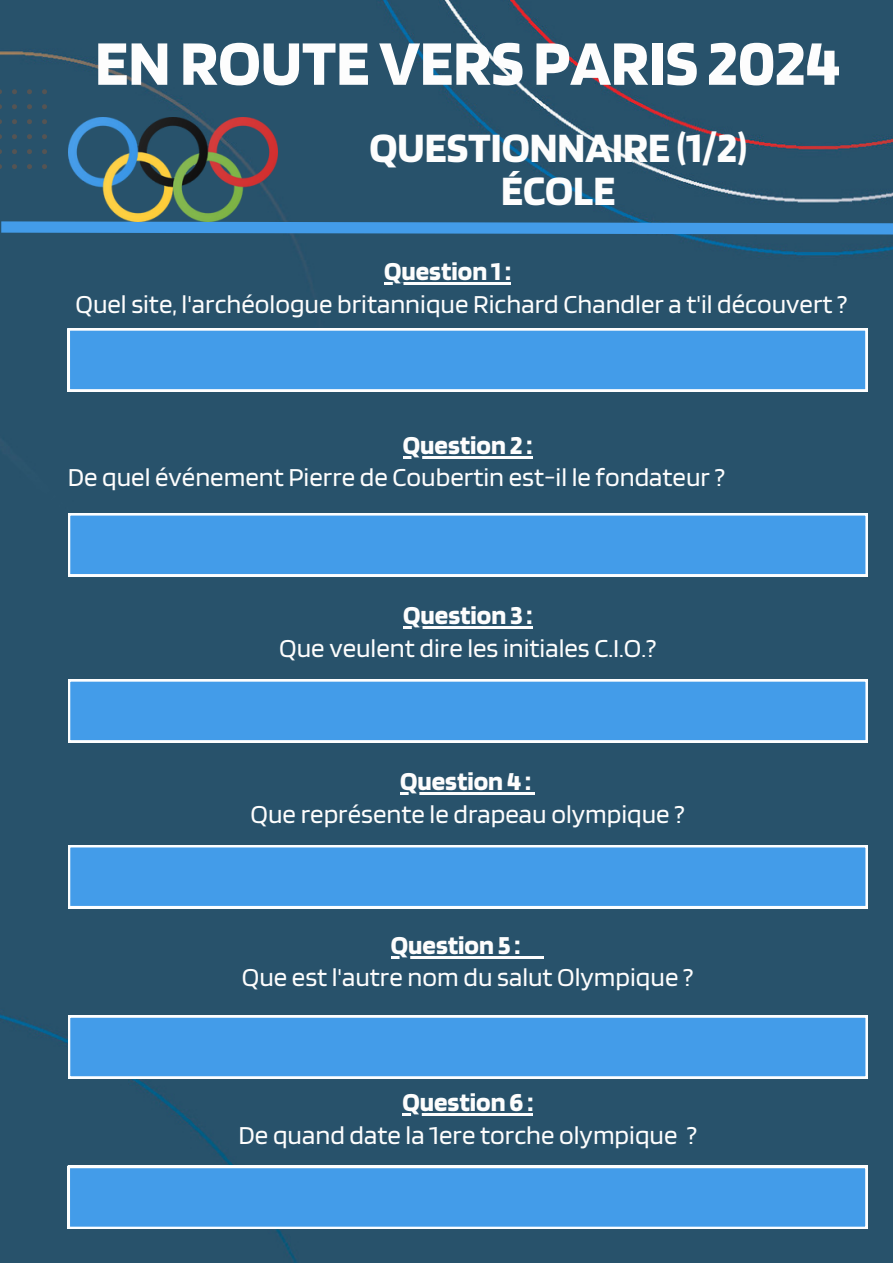
<style>
.page{position:relative;width:893px;height:1264px;background:#fff}
.page>*{position:absolute;margin:0;border:0;box-sizing:border-box;transform-origin:0 0}
.t1{font:700 66px "Blinker";color:#fdfdfd}
.t2{font:700 43.5px/42.8px "Blinker";color:#fdfdfd;text-align:center}
.t3{font:27px "Blinker";color:#fdfdfd}
.t4{font:700 27px "Blinker";color:#fdfdfd}
</style>
<div class="page">
<div style="left:0;top:0;width:892px;height:1262px;background:#28526b"></div>
<svg style="left:0;top:216px;width:892px;height:24px;background:#3576a9"></svg>
<svg style="left:68px;top:328px;width:799px;height:63px;background:#51a3ea"></svg>
<svg style="left:12px;top:89px;width:5px;height:5px"></svg>
<svg style="left:12px;top:104px;width:5px;height:5px"></svg>
<svg style="left:12px;top:119px;width:5px;height:5px"></svg>
<svg style="left:12px;top:134px;width:5px;height:5px"></svg>
<svg style="left:12px;top:149px;width:5px;height:5px"></svg>
<svg style="left:12px;top:164px;width:5px;height:5px"></svg>
<svg style="left:27px;top:89px;width:5px;height:5px"></svg>
<svg style="left:27px;top:104px;width:5px;height:5px"></svg>
<svg style="left:27px;top:119px;width:5px;height:5px"></svg>
<svg style="left:27px;top:134px;width:5px;height:5px"></svg>
<svg style="left:27px;top:149px;width:5px;height:5px"></svg>
<svg style="left:27px;top:164px;width:5px;height:5px"></svg>
<svg style="left:42px;top:89px;width:5px;height:5px"></svg>
<svg style="left:42px;top:104px;width:5px;height:5px"></svg>
<svg style="left:42px;top:119px;width:5px;height:5px"></svg>
<svg style="left:42px;top:134px;width:5px;height:5px"></svg>
<svg style="left:42px;top:149px;width:5px;height:5px"></svg>
<svg style="left:42px;top:164px;width:5px;height:5px"></svg>
<img style="left:68px;top:117px;width:209px;height:105px">
<hr style="left:384px;top:283px;width:127px;height:2px;background:#fdfdfd">
<hr style="left:403px;top:456px;width:129px;height:2px;background:#fdfdfd">
<hr style="left:403px;top:626px;width:129px;height:3px;background:#fdfdfd">
<hr style="left:391px;top:956px;width:129px;height:2px;background:#fdfdfd">
<hr style="left:520px;top:956px;width:24px;height:2px;background:#fdfdfd">
<hr style="left:400px;top:792px;width:131px;height:2px;background:#fdfdfd">
<svg style="left:68px;top:513px;width:799px;height:63px;background:#51a3ea"></svg>
<svg style="left:68px;top:679px;width:799px;height:63px;background:#51a3ea"></svg>
<svg style="left:68px;top:845px;width:799px;height:63px;background:#51a3ea"></svg>
<svg style="left:68px;top:1015px;width:799px;height:63px;background:#51a3ea"></svg>
<hr style="left:402px;top:1113px;width:131px;height:2px;background:#fdfdfd">
<svg style="left:68px;top:1165px;width:799px;height:63px;background:#51a3ea"></svg>
<h1 class="t1" style="left:95px;top:21px;width:746px">ENROUTEVERS PARIS 2024</h1>
<h2 class="t2" style="left:369px;top:125px;width:379px">QUESTIONNAIRE (1/2)<br>ÉCOLE</h2>
<p class="t4" style="left:384px;top:254px;width:128px">Question 1:</p>
<p class="t3" style="left:75px;top:287px;width:773px">Quel site, l'archéologue britannique Richard Chandler a t'il découvert ?</p>
<p class="t4" style="left:403px;top:428px;width:131px">Question 2 :</p>
<p class="t3" style="left:68px;top:460px;width:658px">De quel événement Pierre de Coubertin est-il le fondateur ?</p>
<p class="t4" style="left:403px;top:598px;width:131px">Question 3 :</p>
<p class="t3" style="left:279px;top:631px;width:378px">Que veulent dire les initiales C.I.O.?</p>
<p class="t4" style="left:400px;top:764px;width:133px">Question 4 :</p>
<p class="t3" style="left:250px;top:797px;width:435px">Que représente le drapeau olympique ?</p>
<p class="t4" style="left:391px;top:927px;width:131px">Question 5 :</p>
<p class="t3" style="left:242px;top:960px;width:453px">Que est l'autre nom du salut Olympique ?</p>
<p class="t4" style="left:402px;top:1085px;width:132px">Question 6 :</p>
<p class="t3" style="left:238px;top:1117px;width:460px">De quand date la 1ere torche olympique ?</p>
</div>
